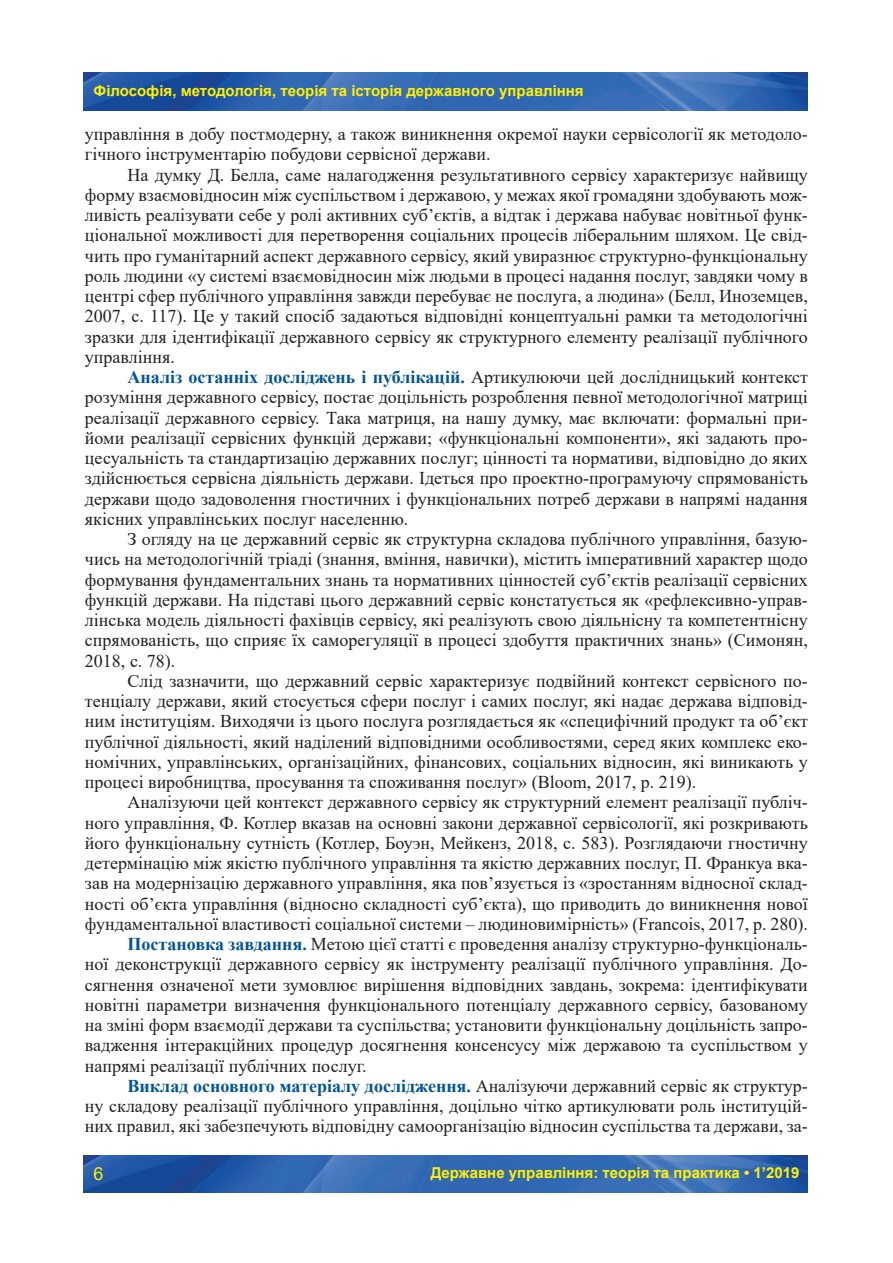
<style>
.page{position:relative;width:893px;height:1263px;background:#fff}
.page>*{position:absolute;margin:0;border:0;box-sizing:border-box;transform-origin:0 0}
.t1{font:18px/20.2px "Times New Roman";color:#231f20;text-align:justify}
.t2{font:700 18px "Times New Roman";color:#015497}
.t3{font:18px "Arial";color:#fff101}
.t4{font:700 15px "Arial";color:#fff101}
.s1{font-weight:700;color:#015497}
.s2{font-weight:400;color:#231f20}
</style>
<div class="page">
<img style="left:84px;top:1155px;width:724px;height:37px">
<img style="left:84px;top:73px;width:724px;height:37px">
<p class="t4" style="left:94px;top:80px;width:492px">Філософія, методологія, теорія та історія державного управління</p>
<p class="t1" style="left:85px;top:123px;width:724px">управління в добу постмодерну, а також виникнення окремої науки сервісології як методоло&shy;гічного інструментарію побудови сервісної держави.</p>
<p class="t1" style="left:85px;top:164px;width:724px;text-indent:43px">На думку Д. Белла, саме налагодження результативного сервісу характеризує найвищу форму взаємовідносин між суспільством і державою, у межах якої громадяни здобувають мож&shy;ливість реалізувати себе у ролі активних суб’єктів, а відтак і держава набуває новітньої функ&shy;ціональної можливості для перетворення соціальних процесів ліберальним шляхом. Це свід&shy;чить про гуманітарний аспект державного сервісу, який увиразнює структурно-функціональну роль людини «у системі взаємовідносин між людьми в процесі надання послуг, завдяки чому в центрі сфер публічного управління завжди перебуває не послуга, а людина» (Белл, Иноземцев, 2007, с. 117). Це у такий спосіб задаються відповідні концептуальні рамки та методологічні зразки для ідентифікації державного сервісу як структурного елементу реалізації публічного управління.</p>
<p class="t1" style="left:85px;top:366px;width:724px;text-indent:43px"><span class="s1">Аналіз останніх досліджень і публікацій.</span> Артикулюючи цей дослідницький контекст розуміння державного сервісу, постає доцільність розроблення певної методологічної матриці реалізації державного сервісу. Така матриця, на нашу думку, має включати: формальні при&shy;йоми реалізації сервісних функцій держави; «функціональні компоненти», які задають про&shy;цесуальність та стандартизацію державних послуг; цінності та нормативи, відповідно до яких здійснюється сервісна діяльність держави. Ідеться про проектно-програмуючу спрямованість держави щодо задоволення гностичних і функціональних потреб держави в напрямі надання якісних управлінських послуг населенню.</p>
<p class="t1" style="left:85px;top:528px;width:724px;text-indent:43px">З огляду на це державний сервіс як структурна складова публічного управління, базую&shy;чись на методологічній тріаді (знання, вміння, навички), містить імперативний характер щодо формування фундаментальних знань та нормативних цінностей суб’єктів реалізації сервісних функцій держави. На підставі цього державний сервіс констатується як «рефлексивно-управ&shy;лінська модель діяльності фахівців сервісу, які реалізують свою діяльнісну та компетентнісну спрямованість, що сприяє їх саморегуляції в процесі здобуття практичних знань» (Симонян, 2018, с. 78).</p>
<p class="t1" style="left:85px;top:670px;width:724px;text-indent:43px">Слід зазначити, що державний сервіс характеризує подвійний контекст сервісного по&shy;тенціалу держави, який стосується сфери послуг і самих послуг, які надає держава відповід&shy;ним інституціям. Виходячи із цього послуга розглядається як «специфічний продукт та об’єкт публічної діяльності, який наділений відповідними особливостями, серед яких комплекс еко&shy;номічних, управлінських, організаційних, фінансових, соціальних відносин, які виникають у процесі виробництва, просування та споживання послуг» (Bloom, 2017, p. 219).</p>
<p class="t1" style="left:128px;top:792px;width:682px">Аналізуючи цей контекст державного сервісу як структурний елемент реалізації публіч-</p>
<p class="t1" style="left:85px;top:812px;width:724px">ного управління, Ф. Котлер вказав на основні закони державної сервісології, які розкривають</p>
<p class="t1" style="left:85px;top:832px;width:724px">його функціональну сутність (Котлер, Боуэн, Мейкенз, 2018, с. 583). Розглядаючи гностичну</p>
<p class="t1" style="left:85px;top:852px;width:724px">детермінацію між якістю публічного управління та якістю державних послуг, П. Франкуа вка-</p>
<p class="t1" style="left:85px;top:873px;width:724px">зав на модернізацію державного управління, яка пов’язується із «зростанням відносної склад-</p>
<p class="t1" style="left:85px;top:893px;width:724px">ності об’єкта управління (відносно складності суб’єкта), що приводить до виникнення нової</p>
<p class="t1" style="left:85px;top:913px;width:724px">фундаментальної властивості соціальної системи – людиновимірність» (Francois, 2017, p. 280).</p>
<p class="t1" style="left:128px;top:933px;width:682px"><span class="s1">Постановка завдання.</span> Метою цієї статті є проведення аналізу структурно-функціональ-</p>
<p class="t1" style="left:85px;top:954px;width:724px">ної деконструкції державного сервісу як інструменту реалізації публічного управління. До-</p>
<p class="t1" style="left:85px;top:974px;width:724px">сягнення означеної мети зумовлює вирішення відповідних завдань, зокрема: ідентифікувати</p>
<p class="t1" style="left:85px;top:994px;width:724px">новітні параметри визначення функціонального потенціалу державного сервісу, базованому</p>
<p class="t1" style="left:85px;top:1014px;width:724px">на зміні форм взаємодії держави та суспільства; установити функціональну доцільність запро-</p>
<p class="t1" style="left:85px;top:1035px;width:724px">вадження інтеракційних процедур досягнення консенсусу між державою та суспільством у</p>
<p class="t1" style="left:85px;top:1055px;width:283px">напрямі реалізації публічних послуг.</p>
<p class="t2" style="left:128px;top:1073px;width:682px">Виклад основного матеріалу дослідження. <span class="s2">Аналізуючи державний сервіс як структур-</span></p>
<p class="t1" style="left:85px;top:1095px;width:724px">ну складову реалізації публічного управління, доцільно чітко артикулювати роль інституцій-</p>
<p class="t1" style="left:85px;top:1116px;width:724px">них правил, які забезпечують відповідну самоорганізацію відносин суспільства та держави, за-</p>
<p class="t3" style="left:94px;top:1161px;width:12px">6</p>
<p class="t4" style="left:431px;top:1162px;width:370px">Державне управління: теорія та практика • 1’2019</p>
</div>
